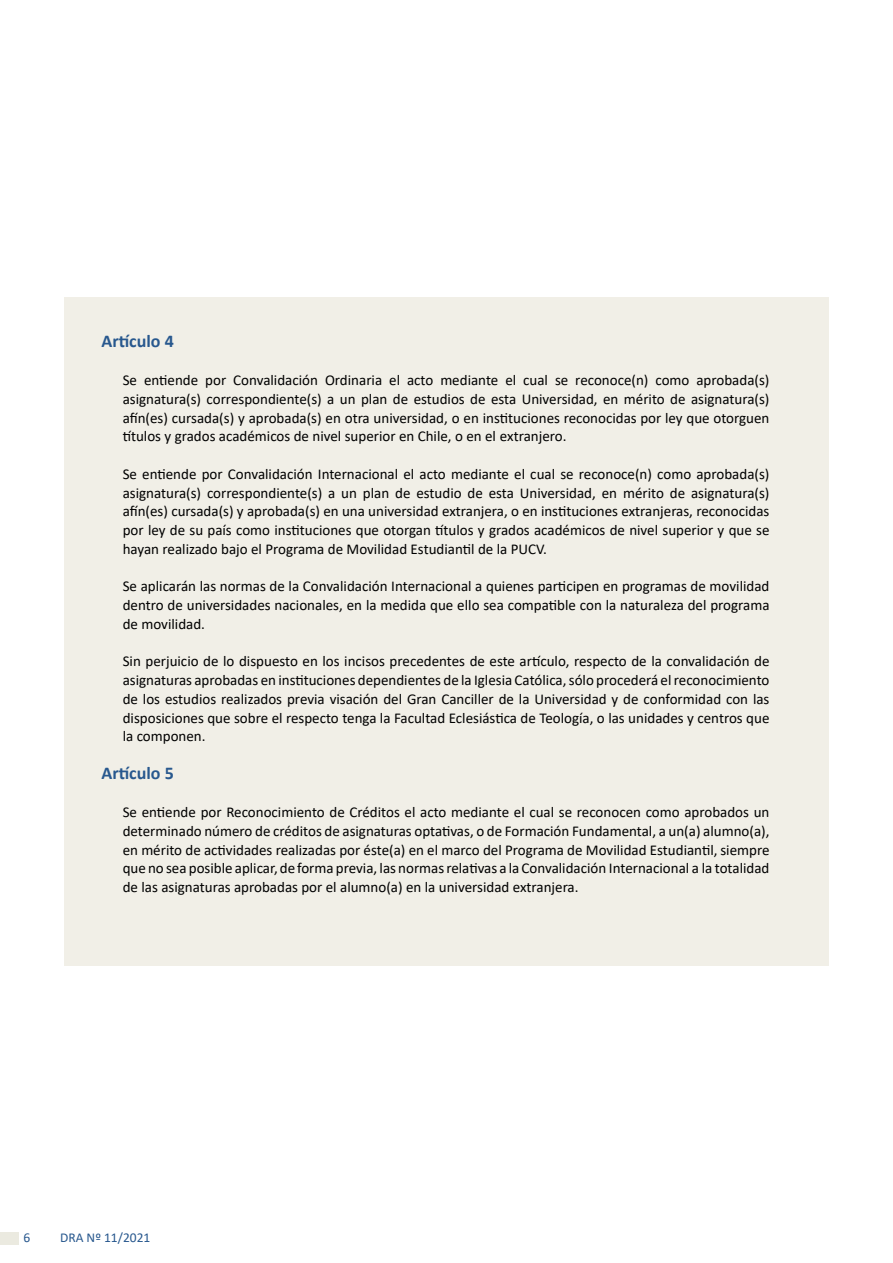
<style>
.page{position:relative;width:893px;height:1263px;background:#fff}
.page>*{position:absolute;margin:0;border:0;box-sizing:border-box;transform-origin:0 0}
.t1{font:700 18px "Calibri";color:#28588e}
.t2{font:15px/18.8px "Calibri";color:#000;text-align:justify}
.t3{font:13.5px "Calibri";color:#28588e}
</style>
<div class="page">
<div style="left:0;top:1232px;width:18px;height:12px;background:#ebeae0"></div>
<div style="left:64px;top:297px;width:764px;height:669px;background:#f1efe7"></div>
<p class="t1" style="left:101px;top:328px;width:74px">Artículo 4</p>
<p class="t2" style="left:123px;top:370px;width:648px">Se entiende por Convalidación Ordinaria el acto mediante el cual se reconoce(n) como aprobada(s) asignatura(s) correspondiente(s) a un plan de estudios de esta Universidad, en mérito de asignatura(s) afín(es) cursada(s) y aprobada(s) en otra universidad, o en instituciones reconocidas por ley que otorguen títulos y grados académicos de nivel superior en Chile, o en el extranjero.</p>
<p class="t2" style="left:123px;top:464px;width:648px">Se entiende por Convalidación Internacional el acto mediante el cual se reconoce(n) como aprobada(s) asignatura(s) correspondiente(s) a un plan de estudio de esta Universidad, en mérito de asignatura(s) afín(es) cursada(s) y aprobada(s) en una universidad extranjera, o en instituciones extranjeras, reconocidas por ley de su país como instituciones que otorgan títulos y grados académicos de nivel superior y que se hayan realizado bajo el Programa de Movilidad Estudiantil de la PUCV.</p>
<p class="t2" style="left:123px;top:577px;width:648px">Se aplicarán las normas de la Convalidación Internacional a quienes participen en programas de movilidad dentro de universidades nacionales, en la medida que ello sea compatible con la naturaleza del programa de movilidad.</p>
<p class="t2" style="left:123px;top:652px;width:648px">Sin perjuicio de lo dispuesto en los incisos precedentes de este artículo, respecto de la convalidación de asignaturas aprobadas en instituciones dependientes de la Iglesia Católica, sólo procederá el reconocimiento de los estudios realizados previa visación del Gran Canciller de la Universidad y de conformidad con las disposiciones que sobre el respecto tenga la Facultad Eclesiástica de Teología, o las unidades y centros que la componen.</p>
<p class="t1" style="left:101px;top:760px;width:74px">Artículo 5</p>
<p class="t2" style="left:123px;top:802px;width:648px">Se entiende por Reconocimiento de Créditos el acto mediante el cual se reconocen como aprobados un determinado número de créditos de asignaturas optativas, o de Formación Fundamental, a un(a) alumno(a), en mérito de actividades realizadas por éste(a) en el marco del Programa de Movilidad Estudiantil, siempre que no sea posible aplicar, de forma previa, las normas relativas a la Convalidación Internacional a la totalidad de las asignaturas aprobadas por el alumno(a) en la universidad extranjera.</p>
<p class="t3" style="left:24px;top:1228px;width:8px">6</p>
<p class="t3" style="left:60px;top:1228px;width:92px">DRA Nº 11/2021</p>
</div>
